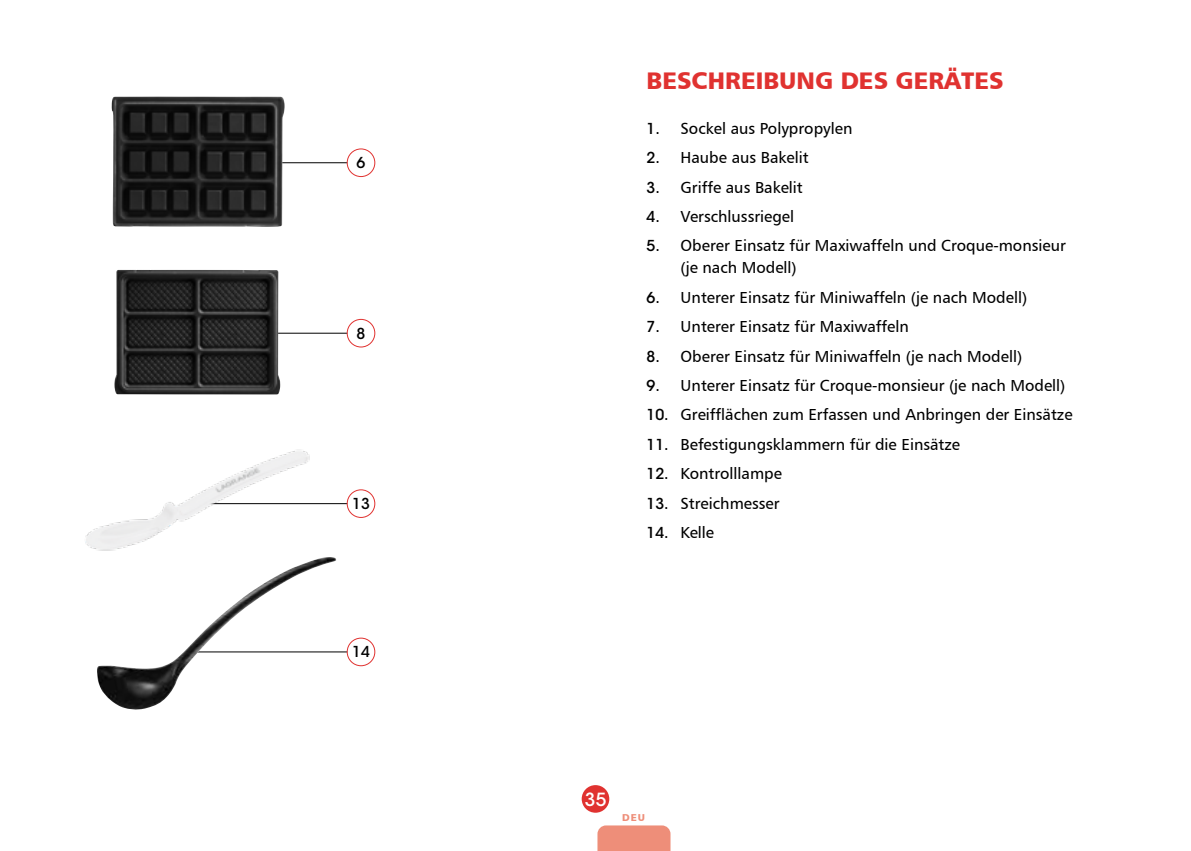
<style>
.page{position:relative;width:1191px;height:851px;background:#fff}
.page>*{position:absolute;margin:0;border:0;box-sizing:border-box;transform-origin:0 0}
.t1{font:24px "Humanist 777 BT Black B";color:#e03230}
.t2{font:500 18px "ITC Avant Garde Std";color:#fff}
.t3{font:16px/22px "Humanist 777 BT Roman B";color:#000}
.t4{font:500 15px "ITC Avant Garde Std";color:#000}
.t5{font:10px "Humanist 777 BT Black B";color:#ee8e79}
.s1{font-family:"ITC Avant Garde Std";font-weight:500;font-size:15px}
</style>
<div class="page">
<div style="left:581px;top:785px;width:28px;height:27px;background:#e03230;border-radius:50%"></div>
<div style="left:597px;top:825px;width:73px;height:25px;background:#ee8e79"></div>
<hr style="left:266px;top:162px;width:95px;height:1px;background:#000">
<div style="left:347px;top:149px;width:28px;height:27px;background:#fff;border-radius:50%"></div>
<div style="left:347px;top:148px;width:28px;height:29px;border:1px solid #e03230;border-radius:50%"></div>
<hr style="left:266px;top:332px;width:95px;height:1px;background:#000">
<div style="left:347px;top:319px;width:28px;height:28px;background:#fff;border-radius:50%"></div>
<div style="left:347px;top:319px;width:28px;height:28px;border:1px solid #e03230;border-radius:50%"></div>
<hr style="left:198px;top:503px;width:163px;height:1px;background:#000">
<div style="left:347px;top:489px;width:28px;height:28px;background:#fff;border-radius:50%"></div>
<div style="left:347px;top:489px;width:28px;height:29px;border:1px solid #e03230;border-radius:50%"></div>
<hr style="left:197px;top:651px;width:164px;height:1px;background:#000">
<div style="left:347px;top:638px;width:28px;height:27px;background:#fff;border-radius:50%"></div>
<div style="left:347px;top:637px;width:28px;height:29px;border:1px solid #e03230;border-radius:50%"></div>
<img style="left:111px;top:96px;width:174px;height:131px">
<img style="left:114px;top:270px;width:166px;height:124px">
<img style="left:97px;top:557px;width:240px;height:153px">
<img style="left:85px;top:449px;width:226px;height:102px">
<p class="t4" style="left:356px;top:153px;width:10px">6</p>
<p class="t4" style="left:356px;top:324px;width:10px">8</p>
<p class="t4" style="left:352px;top:494px;width:19px">13</p>
<p class="t4" style="left:352px;top:642px;width:19px">14</p>
<h1 class="t1" style="left:646px;top:65px;width:358px">BESCHREIBUNG DES GERÄTES</h1>
<p class="t3" style="left:646px;top:117px;width:207px"><span class="s1">1.</span> Sockel aus Polypropylen</p>
<p class="t3" style="left:646px;top:146px;width:164px"><span class="s1">2.</span> Haube aus Bakelit</p>
<p class="t3" style="left:646px;top:176px;width:158px"><span class="s1">3.</span> Griffe aus Bakelit</p>
<p class="t3" style="left:646px;top:205px;width:149px"><span class="s1">4.</span> Verschlussriegel</p>
<p class="t3" style="left:680px;top:234px;width:387px;text-indent:-34px"><span class="s1">5.</span> Oberer Einsatz für Maxiwaffeln und Croque-monsieur (je nach Modell)</p>
<p class="t3" style="left:646px;top:286px;width:382px"><span class="s1">6.</span> Unterer Einsatz für Miniwaffeln (je nach Modell)</p>
<p class="t3" style="left:646px;top:315px;width:264px"><span class="s1">7.</span> Unterer Einsatz für Maxiwaffeln</p>
<p class="t3" style="left:646px;top:344px;width:377px"><span class="s1">8.</span> Oberer Einsatz für Miniwaffeln (je nach Modell)</p>
<p class="t3" style="left:646px;top:374px;width:420px"><span class="s1">9.</span> Unterer Einsatz für Croque-monsieur (je nach Modell)</p>
<p class="t3" style="left:646px;top:403px;width:427px"><span class="s1">10.</span> Greifflächen zum Erfassen und Anbringen der Einsätze</p>
<p class="t3" style="left:646px;top:433px;width:315px"><span class="s1">11.</span> Befestigungsklammern für die Einsätze</p>
<p class="t3" style="left:646px;top:462px;width:137px"><span class="s1">12.</span> Kontrolllampe</p>
<p class="t3" style="left:646px;top:491px;width:134px"><span class="s1">13.</span> Streichmesser</p>
<p class="t3" style="left:646px;top:521px;width:69px"><span class="s1">14.</span> Kelle</p>
<p class="t2" style="left:584px;top:787px;width:23px">35</p>
<p class="t5" style="left:622px;top:810px;width:24px">DEU</p>
</div>
